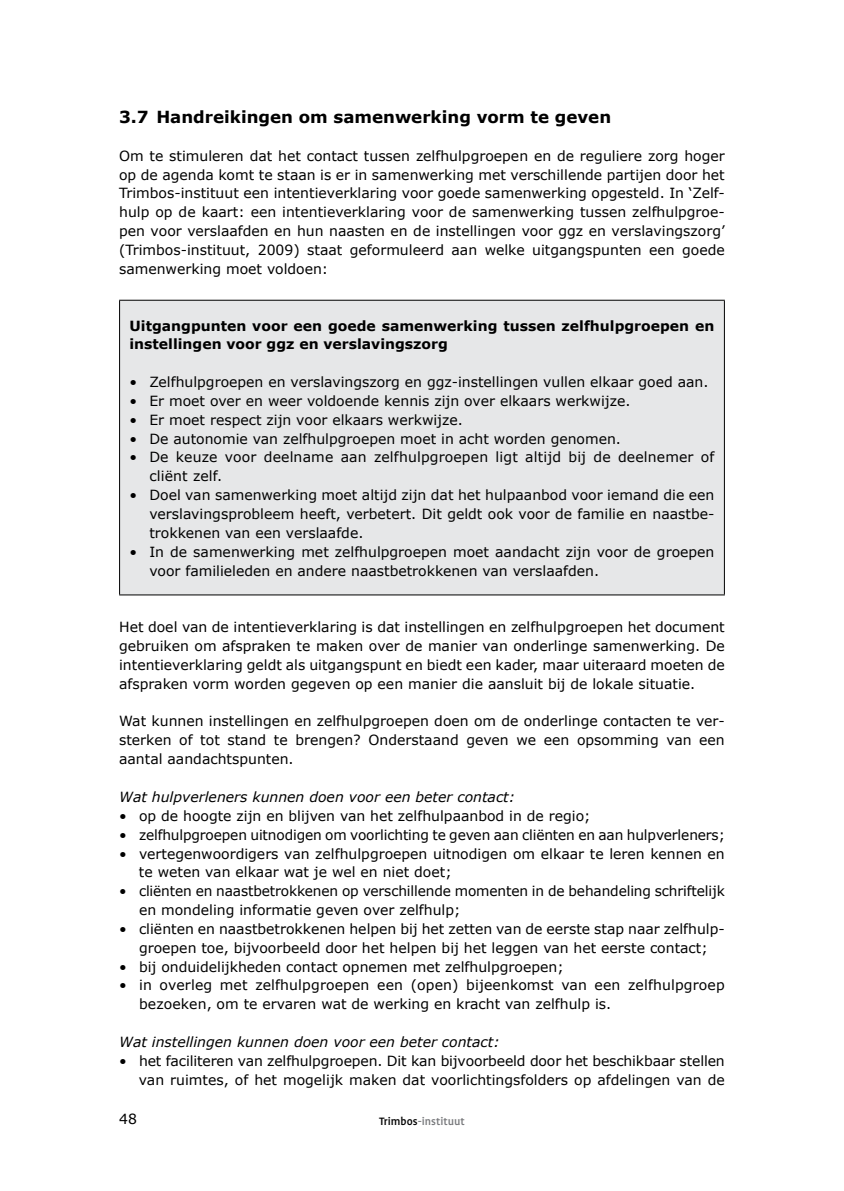
<style>
.page{position:relative;width:844px;height:1191px;background:#fff}
.page>*{position:absolute;margin:0;border:0;box-sizing:border-box;transform-origin:0 0}
.t1{font:700 16.62px "Verdana";color:#000}
.t2{font:14px/18.9px "Verdana";color:#000}
.t3{font:700 14px/18.9px "Verdana";color:#000}
.t4{font:italic 14px "Verdana";color:#000}
.t5{font:500 12.25px "Profile";color:#77787b}
.s1{color:#000}
</style>
<div class="page">
<div style="left:119px;top:300px;width:605px;height:295px;background:#e6e7e8"></div>
<hr style="left:119px;top:300px;width:605px;height:1px;background:#000">
<hr style="left:119px;top:301px;width:1px;height:293px;background:#000">
<hr style="left:723px;top:301px;width:1px;height:293px;background:#000">
<hr style="left:119px;top:594px;width:605px;height:1px;background:#000">
<p class="t1" style="left:119px;top:106px;width:493px">3.7 Handreikingen om samenwerking vorm te geven</p>
<p class="t2" style="left:119px;top:146px;width:607px;text-align:justify">Om te stimuleren dat het contact tussen zelfhulpgroepen en de reguliere zorg hoger op de agenda komt te staan is er in samenwerking met verschillende partijen door het Trimbos-instituut een intentieverklaring voor goede samenwerking opgesteld. In ‘Zelf&shy;hulp op de kaart: een intentieverklaring voor de samenwerking tussen zelfhulpgroe&shy;pen voor verslaafden en hun naasten en de instellingen voor ggz en verslavingszorg’ (Trimbos-instituut, 2009) staat geformuleerd aan welke uitgangspunten een goede samenwerking moet voldoen:</p>
<p class="t3" style="left:129px;top:316px;width:586px">Uitgangpunten voor een goede samenwerking tussen zelfhulpgroepen en instellingen voor ggz en verslavingszorg</p>
<p class="t2" style="left:129px;top:373px;width:580px">• Zelfhulpgroepen en verslavingszorg en ggz-instellingen vullen elkaar goed aan.</p>
<p class="t2" style="left:129px;top:391px;width:502px">• Er moet over en weer voldoende kennis zijn over elkaars werkwijze.</p>
<p class="t2" style="left:129px;top:410px;width:335px">• Er moet respect zijn voor elkaars werkwijze.</p>
<p class="t2" style="left:129px;top:429px;width:493px">• De autonomie van zelfhulpgroepen moet in acht worden genomen.</p>
<p class="t2" style="left:149px;top:448px;width:566px;text-indent:-20px">• De keuze voor deelname aan zelfhulpgroepen ligt altijd bij de deelnemer of cliënt zelf.</p>
<p class="t2" style="left:149px;top:486px;width:566px;text-align:justify;text-indent:-20px">• Doel van samenwerking moet altijd zijn dat het hulpaanbod voor iemand die een verslavingsprobleem heeft, verbetert. Dit geldt ook voor de familie en naastbe&shy;trokkenen van een verslaafde.</p>
<p class="t2" style="left:149px;top:542px;width:566px;text-indent:-20px">• In de samenwerking met zelfhulpgroepen moet aandacht zijn voor de groepen voor familieleden en andere naastbetrokkenen van verslaafden.</p>
<p class="t2" style="left:119px;top:618px;width:607px;text-align:justify">Het doel van de intentieverklaring is dat instellingen en zelfhulpgroepen het document gebruiken om afspraken te maken over de manier van onderlinge samenwerking. De intentieverklaring geldt als uitgangspunt en biedt een kader, maar uiteraard moeten de afspraken vorm worden gegeven op een manier die aansluit bij de lokale situatie.</p>
<p class="t2" style="left:119px;top:712px;width:607px;text-align:justify">Wat kunnen instellingen en zelfhulpgroepen doen om de onderlinge contacten te ver&shy;sterken of tot stand te brengen? Onderstaand geven we een opsomming van een aantal aandachtspunten.</p>
<p class="t4" style="left:119px;top:788px;width:397px">Wat hulpverleners kunnen doen voor een beter contact:</p>
<p class="t2" style="left:119px;top:806px;width:473px">• op de hoogte zijn en blijven van het zelfhulpaanbod in de regio;</p>
<p class="t2" style="left:119px;top:825px;width:607px">• zelfhulpgroepen uitnodigen om voorlichting te geven aan cliënten en aan hulpverleners;</p>
<p class="t2" style="left:139px;top:844px;width:587px;text-indent:-20px">• vertegenwoordigers van zelfhulpgroepen uitnodigen om elkaar te leren kennen en te weten van elkaar wat je wel en niet doet;</p>
<p class="t2" style="left:139px;top:882px;width:587px;text-indent:-20px">• cliënten en naastbetrokkenen op verschillende momenten in de behandeling schriftelijk en mondeling informatie geven over zelfhulp;</p>
<p class="t2" style="left:119px;top:919px;width:605px;text-align:center">• cliënten en naastbetrokkenen helpen bij het zetten van de eerste stap naar zelfhulp&shy;groepen toe, bijvoorbeeld door het helpen bij het leggen van het eerste contact;</p>
<p class="t2" style="left:119px;top:957px;width:446px">• bij onduidelijkheden contact opnemen met zelfhulpgroepen;</p>
<p class="t2" style="left:139px;top:976px;width:587px;text-indent:-20px">• in overleg met zelfhulpgroepen een (open) bijeenkomst van een zelfhulpgroep bezoeken, om te ervaren wat de werking en kracht van zelfhulp is.</p>
<p class="t4" style="left:119px;top:1033px;width:382px">Wat instellingen kunnen doen voor een beter contact:</p>
<p class="t2" style="left:119px;top:1051px;width:607px;text-align:right">• het faciliteren van zelfhulpgroepen. Dit kan bijvoorbeeld door het beschikbaar stellen van ruimtes, of het mogelijk maken dat voorlichtingsfolders op afdelingen van de</p>
<p class="t2" style="left:119px;top:1110px;width:19px">48</p>
<p class="t5" style="left:379px;top:1114px;width:87px"><span class="s1">Trimbos</span>-instituut</p>
</div>
